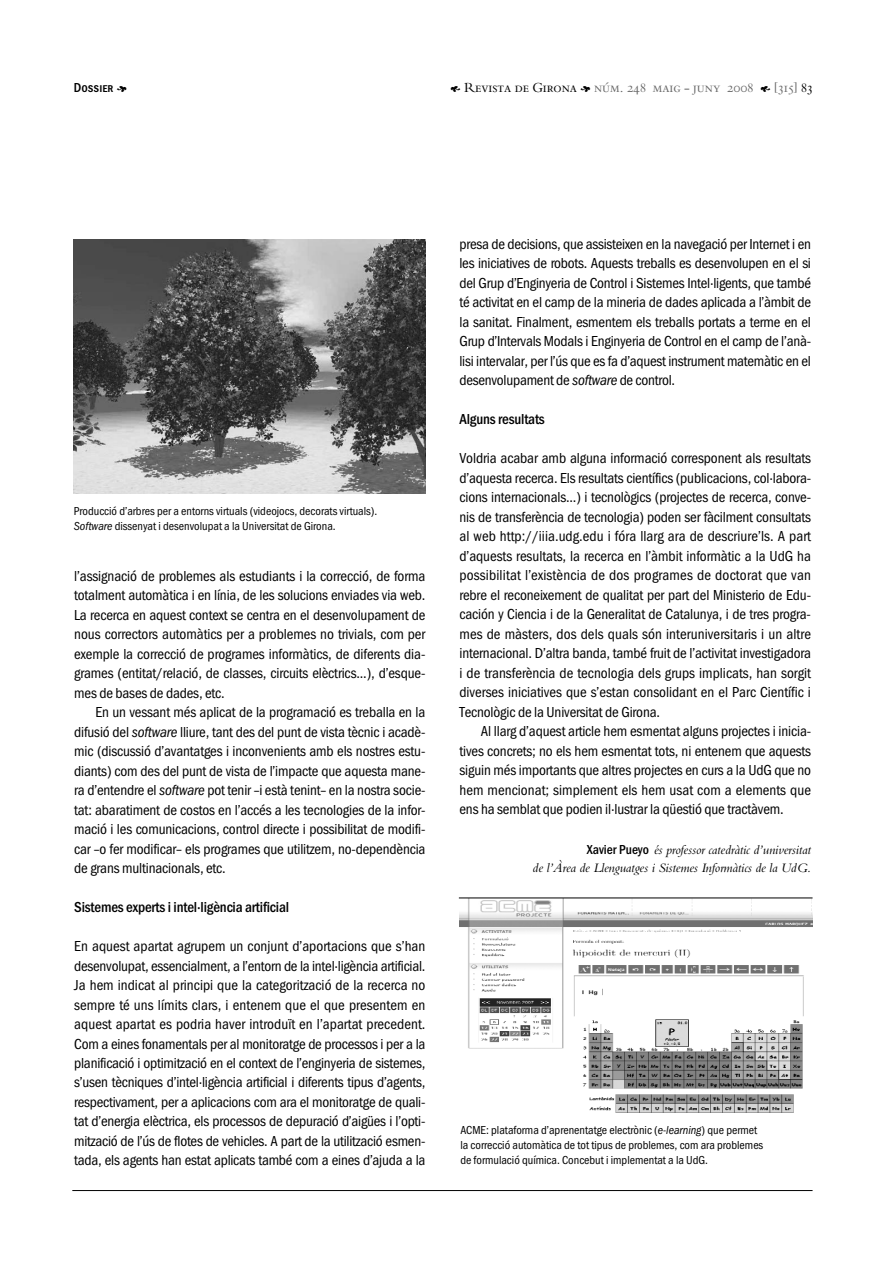
<style>
.page{position:relative;width:893px;height:1263px;background:#fff}
.page>*{position:absolute;margin:0;border:0;box-sizing:border-box;transform-origin:0 0}
.t1{font:15px/19.5px "Franklin Gothic Cond";letter-spacing:-.01em;color:#000;text-align:justify}
.t2{font:700 15px "Franklin Gothic Cond";letter-spacing:-.01em;color:#000}
.t3{font:italic 13.5px/18.3px "Bembo";letter-spacing:-.01em;color:#000;text-align:right}
.t4{font:13.5px "Bergamo Sm Caps";color:#666}
.t5{font:700 13.5px "Franklin Gothic Cond Sm Caps";color:#000}
.t6{font:12px/15px "Franklin Gothic Cond";color:#000}
.s1{font-family:"Botanical";font-weight:400}
.s2{font-family:"Botanical";color:#000}
.s3{color:#000}
.s4{font-style:italic}
.s5{font-family:"Franklin Gothic Cond";font-weight:700;font-style:normal}
</style>
<div class="page">
<hr style="left:72px;top:1190px;width:740px;height:1px;background:#000">
<img style="left:74px;top:239px;width:351px;height:254px">
<img style="left:459px;top:899px;width:353px;height:214px">
<hr style="left:459px;top:898px;width:353px;height:1px;background:#000">
<p class="t5" style="left:74px;top:80px;width:55px">Dossier <span class="s1">F</span></p>
<p class="t4" style="left:450px;top:80px;width:363px"><span class="s2">E</span> <span class="s3">Revista de Girona</span> <span class="s2">F</span> núm. 248 maig - juny 2008 <span class="s2">E</span> [315] <span class="s3">83</span></p>
<p class="t6" style="left:74px;top:504px;width:305px">Producció d’arbres per a entorns virtuals (videojocs, decorats virtuals).<br><span class="s4">Software</span> dissenyat i desenvolupat a la Universitat de Girona.</p>
<p class="t1" style="left:74px;top:567px;width:353px">l’assignació de problemes als estudiants i la correcció, de forma totalment automàtica i en línia, de les solucions enviades via web.<br>La recerca en aquest context se centra en el desenvolupament de nous correctors automàtics per a problemes no trivials, com per exemple la correcció de programes informàtics, de diferents dia&shy;grames (entitat/relació, de classes, circuits elèctrics...), d’esque&shy;mes de bases de dades, etc.</p>
<p class="t1" style="left:74px;top:704px;width:353px;text-indent:21px">En un vessant més aplicat de la programació es treballa en la difusió del <span class="s4">software</span> lliure, tant des del punt de vista tècnic i acadè&shy;mic (discussió d’avantatges i inconvenients amb els nostres estu&shy;diants) com des del punt de vista de l’impacte que aquesta mane&shy;ra d’entendre el <span class="s4">software</span> pot tenir –i està tenint– en la nostra socie&shy;tat: abaratiment de costos en l’accés a les tecnologies de la infor&shy;mació i les comunicacions, control directe i possibilitat de modifi&shy;car –o fer modificar– els programes que utilitzem, no-dependència de grans multinacionals, etc.</p>
<p class="t2" style="left:74px;top:901px;width:216px">Sistemes experts i intel·ligència artificial</p>
<p class="t1" style="left:74px;top:938px;width:353px">En aquest apartat agrupem un conjunt d’aportacions que s’han desenvolupat, essencialment, a l’entorn de la intel·ligència artificial.<br>Ja hem indicat al principi que la categorització de la recerca no sempre té uns límits clars, i entenem que el que presentem en aquest apartat es podria haver introduït en l’apartat precedent.<br>Com a eines fonamentals per al monitoratge de processos i per a la planificació i optimització en el context de l’enginyeria de sistemes, s’usen tècniques d’intel·ligència artificial i diferents tipus d’agents, respectivament, per a aplicacions com ara el monitoratge de quali&shy;tat d’energia elèctrica, els processos de depuració d’aigües i l’opti&shy;mització de l’ús de flotes de vehicles. A part de la utilització esmen&shy;tada, els agents han estat aplicats també com a eines d’ajuda a la</p>
<p class="t1" style="left:459px;top:236px;width:353px">presa de decisions, que assisteixen en la navegació per Internet i en les iniciatives de robots. Aquests treballs es desenvolupen en el si del Grup d’Enginyeria de Control i Sistemes Intel·ligents, que també té activitat en el camp de la mineria de dades aplicada a l’àmbit de la sanitat. Finalment, esmentem els treballs portats a terme en el Grup d’Intervals Modals i Enginyeria de Control en el camp de l’anà&shy;lisi intervalar, per l’ús que es fa d’aquest instrument matemàtic en el desenvolupament de <span class="s4">software</span> de control.</p>
<p class="t2" style="left:459px;top:414px;width:87px">Alguns resultats</p>
<p class="t1" style="left:459px;top:450px;width:353px">Voldria acabar amb alguna informació corresponent als resultats d’aquesta recerca. Els resultats científics (publicacions, col·labora&shy;cions internacionals...) i tecnològics (projectes de recerca, conve&shy;nis de transferència de tecnologia) poden ser fàcilment consultats al web http://iiia.udg.edu i fóra llarg ara de descriure’ls. A part d’aquests resultats, la recerca en l’àmbit informàtic a la UdG ha possibilitat l’existència de dos programes de doctorat que van rebre el reconeixement de qualitat per part del Ministerio de Edu&shy;cación y Ciencia i de la Generalitat de Catalunya, i de tres progra&shy;mes de màsters, dos dels quals són interuniversitaris i un altre internacional. D’altra banda, també fruit de l’activitat investigadora i de transferència de tecnologia dels grups implicats, han sorgit diverses iniciatives que s’estan consolidant en el Parc Científic i Tecnològic de la Universitat de Girona.</p>
<p class="t1" style="left:459px;top:723px;width:353px;text-indent:21px">Al llarg d’aquest article hem esmentat alguns projectes i inicia&shy;tives concrets; no els hem esmentat tots, ni entenem que aquests siguin més importants que altres projectes en curs a la UdG que no hem mencionat; simplement els hem usat com a elements que ens ha semblat que podien il·lustrar la qüestió que tractàvem.</p>
<p class="t3" style="left:532px;top:841px;width:280px"><span class="s5">Xavier Pueyo</span> és professor catedràtic d’universitat<br>de l’Àrea de Llenguatges i Sistemes Informàtics de la UdG.</p>
<p class="t6" style="left:460px;top:1123px;width:304px">ACME: plataforma d’aprenentatge electrònic (<span class="s4">e-learning</span>) que permet la correcció automàtica de tot tipus de problemes, com ara problemes de formulació química. Concebut i implementat a la UdG.</p>
</div>
